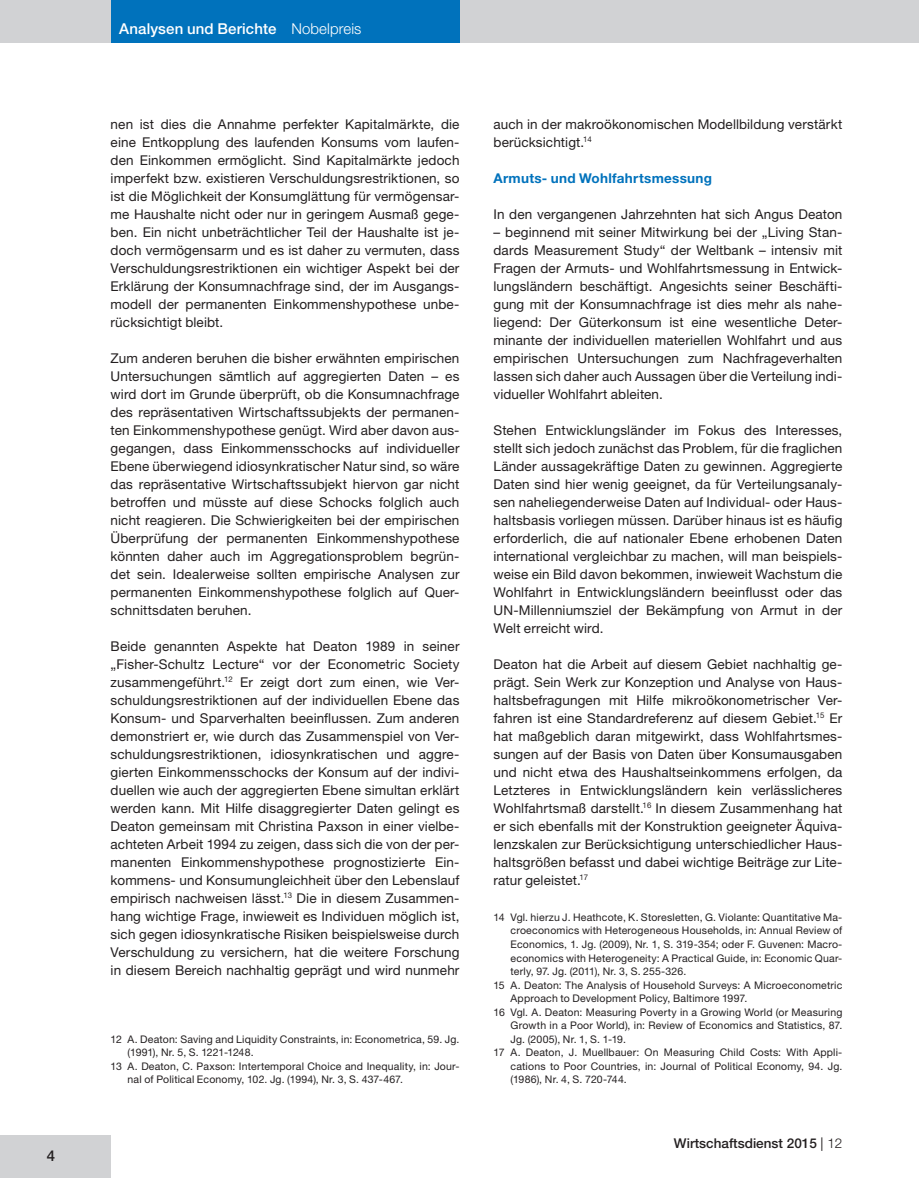
<style>
.page{position:relative;width:919px;height:1178px;background:#fff}
.page>*{position:absolute;margin:0;border:0;box-sizing:border-box;transform-origin:0 0}
.t1{font:500 15px "Helvetica Neue";letter-spacing:.01em;color:#fff}
.t2{font:500 15px "Helvetica Neue";color:#231f20}
.Fließtext{font:13.5px/18px "Helvetica Neue";letter-spacing:.01em;color:#231f20;text-align:justify}
.Zwischenüberschrift{font:700 13.5px "Helvetica Neue";letter-spacing:.02em;color:#0072bc}
.t3{font:500 13.5px "Helvetica Neue";color:#231f20}
.Fußnotentext{font:10.5px/13.5px "Helvetica Neue";letter-spacing:.015em;color:#231f20;text-align:justify}
.s1{font-weight:300}
.s2{font-weight:400}
</style>
<div class="page">
<div style="left:0;top:0;width:918px;height:43px;background:#d1d2d4"></div>
<div style="left:111px;top:0;width:348px;height:43px;background:#0072bc"></div>
<div style="left:0;top:1135px;width:111px;height:43px;background:#d1d2d4"></div>
<p class="t2" style="left:47px;top:1147px;width:10px">4</p>
<p class="t1" style="left:119px;top:20px;width:244px">Analysen und Berichte <span class="s1">Nobelpreis</span></p>
<p class="Fließtext" style="left:111px;top:115px;width:350px">nen ist dies die Annahme perfekter Kapitalmärkte, die eine Entkopplung des laufenden Konsums vom laufen&shy;den Einkommen ermöglicht. Sind Kapitalmärkte jedoch imperfekt bzw. existieren Verschuldungsrestriktionen, so ist die Möglichkeit der Konsumglättung für vermögensar&shy;me Haushalte nicht oder nur in geringem Ausmaß gege&shy;ben. Ein nicht unbeträchtlicher Teil der Haushalte ist je&shy;doch vermögensarm und es ist daher zu vermuten, dass Verschuldungsrestriktionen ein wichtiger Aspekt bei der Erklärung der Konsumnachfrage sind, der im Ausgangs&shy;modell der permanenten Einkommenshypothese unbe&shy;rücksichtigt bleibt.</p>
<p class="Fließtext" style="left:111px;top:349px;width:350px">Zum anderen beruhen die bisher erwähnten empirischen Untersuchungen sämtlich auf aggregierten Daten – es wird dort im Grunde überprüft, ob die Konsumnachfrage des repräsentativen Wirtschaftssubjekts der permanen&shy;ten Einkommenshypothese genügt. Wird aber davon aus&shy;gegangen, dass Einkommensschocks auf individueller Ebene überwiegend idiosynkratischer Natur sind, so wäre das repräsentative Wirtschaftssubjekt hiervon gar nicht betroffen und müsste auf diese Schocks folglich auch nicht reagieren. Die Schwierigkeiten bei der empirischen Überprüfung der permanenten Einkommenshypothese könnten daher auch im Aggregationsproblem begrün&shy;det sein. Idealerweise sollten empirische Analysen zur permanenten Einkommenshypothese folglich auf Quer&shy;schnittsdaten beruhen.</p>
<p class="Fließtext" style="left:111px;top:637px;width:350px">Beide genannten Aspekte hat Deaton 1989 in seiner „Fisher-Schultz Lecture“ vor der Econometric Society zusammengeführt.<sup>12</sup> Er zeigt dort zum einen, wie Ver&shy;schuldungsrestriktionen auf der individuellen Ebene das Konsum- und Sparverhalten beeinflussen. Zum anderen demonstriert er, wie durch das Zusammenspiel von Ver&shy;schuldungsrestriktionen, idiosynkratischen und aggre&shy;gierten Einkommensschocks der Konsum auf der indivi&shy;duellen wie auch der aggregierten Ebene simultan erklärt werden kann. Mit Hilfe disaggregierter Daten gelingt es Deaton gemeinsam mit Christina Paxson in einer vielbe&shy;achteten Arbeit 1994 zu zeigen, dass sich die von der per&shy;manenten Einkommenshypothese prognostizierte Ein&shy;kommens- und Konsumungleichheit über den Lebenslauf empirisch nachweisen lässt.<sup>13</sup> Die in diesem Zusammen&shy;hang wichtige Frage, inwieweit es Individuen möglich ist, sich gegen idiosynkratische Risiken beispielsweise durch Verschuldung zu versichern, hat die weitere Forschung in diesem Bereich nachhaltig geprägt und wird nunmehr</p>
<p class="Fußnotentext" style="left:128px;top:1032px;width:333px;text-indent:-17px">12 A. Deaton: Saving and Liquidity Constraints, in: Econometrica, 59. Jg. (1991), Nr. 5, S. 1221-1248.</p>
<p class="Fußnotentext" style="left:128px;top:1059px;width:333px;text-indent:-17px">13 A. Deaton, C. Paxson: Intertemporal Choice and Inequality, in: Jour&shy;nal of Political Economy, 102. Jg. (1994), Nr. 3, S. 437-467.</p>
<p class="Fließtext" style="left:493px;top:115px;width:350px">auch in der makroökonomischen Modellbildung verstärkt berücksichtigt.<sup>14</sup></p>
<p class="Zwischenüberschrift" style="left:493px;top:169px;width:220px">Armuts- und Wohlfahrtsmessung</p>
<p class="Fließtext" style="left:493px;top:205px;width:350px">In den vergangenen Jahrzehnten hat sich Angus Deaton</p>
<p class="Fließtext" style="left:493px;top:223px;width:350px">– beginnend mit seiner Mitwirkung bei der „Living Stan&shy;dards Measurement Study“ der Weltbank – intensiv mit Fragen der Armuts- und Wohlfahrtsmessung in Entwick&shy;lungsländern beschäftigt. Angesichts seiner Beschäfti&shy;gung mit der Konsumnachfrage ist dies mehr als nahe&shy;liegend: Der Güterkonsum ist eine wesentliche Deter&shy;minante der individuellen materiellen Wohlfahrt und aus empirischen Untersuchungen zum Nachfrageverhalten lassen sich daher auch Aussagen über die Verteilung indi&shy;vidueller Wohlfahrt ableiten.</p>
<p class="Fließtext" style="left:493px;top:421px;width:350px">Stehen Entwicklungsländer im Fokus des Interesses, stellt sich jedoch zunächst das Problem, für die fraglichen Länder aussagekräftige Daten zu gewinnen. Aggregierte Daten sind hier wenig geeignet, da für Verteilungsanaly&shy;sen naheliegenderweise Daten auf Individual- oder Haus&shy;haltsbasis vorliegen müssen. Darüber hinaus ist es häufig erforderlich, die auf nationaler Ebene erhobenen Daten international vergleichbar zu machen, will man beispiels&shy;weise ein Bild davon bekommen, inwieweit Wachstum die Wohlfahrt in Entwicklungsländern beeinflusst oder das UN-Millenniumsziel der Bekämpfung von Armut in der Welt erreicht wird.</p>
<p class="Fließtext" style="left:493px;top:655px;width:350px">Deaton hat die Arbeit auf diesem Gebiet nachhaltig ge&shy;prägt. Sein Werk zur Konzeption und Analyse von Haus&shy;haltsbefragungen mit Hilfe mikroökonometrischer Ver&shy;fahren ist eine Standardreferenz auf diesem Gebiet.<sup>15</sup> Er hat maßgeblich daran mitgewirkt, dass Wohlfahrtsmes&shy;sungen auf der Basis von Daten über Konsumausgaben und nicht etwa des Haushaltseinkommens erfolgen, da Letzteres in Entwicklungsländern kein verlässlicheres Wohlfahrtsmaß darstellt.<sup>16</sup> In diesem Zusammenhang hat er sich ebenfalls mit der Konstruktion geeigneter Äquiva&shy;lenzskalen zur Berücksichtigung unterschiedlicher Haus&shy;haltsgrößen befasst und dabei wichtige Beiträge zur Lite&shy;ratur geleistet.<sup>17</sup></p>
<p class="Fußnotentext" style="left:510px;top:910px;width:333px;text-indent:-17px">14 Vgl. hierzu J. Heathcote, K. Storesletten, G. Violante: Quantitative Ma&shy;croeconomics with Heterogeneous Households, in: Annual Review of Economics, 1. Jg. (2009), Nr. 1, S. 319-354; oder F. Guvenen: Macro&shy;economics with Heterogeneity: A Practical Guide, in: Economic Quar&shy;terly, 97. Jg. (2011), Nr. 3, S. 255-326.</p>
<p class="Fußnotentext" style="left:510px;top:978px;width:333px;text-indent:-17px">15 A. Deaton: The Analysis of Household Surveys: A Microeconometric<br>Approach to Development Policy, Baltimore 1997.</p>
<p class="Fußnotentext" style="left:510px;top:1005px;width:333px;text-indent:-17px">16 Vgl. A. Deaton: Measuring Poverty in a Growing World (or Measuring Growth in a Poor World), in: Review of Economics and Statistics, 87.<br>Jg. (2005), Nr. 1, S. 1-19.</p>
<p class="Fußnotentext" style="left:510px;top:1045px;width:333px;text-indent:-17px">17 A. Deaton, J. Muellbauer: On Measuring Child Costs: With Appli&shy;cations to Poor Countries, in: Journal of Political Economy, 94. Jg. (1986), Nr. 4, S. 720-744.</p>
<p class="t3" style="left:674px;top:1135px;width:170px">Wirtschaftsdienst 2015 <span class="s2">|</span> <span class="s1">12</span></p>
</div>
